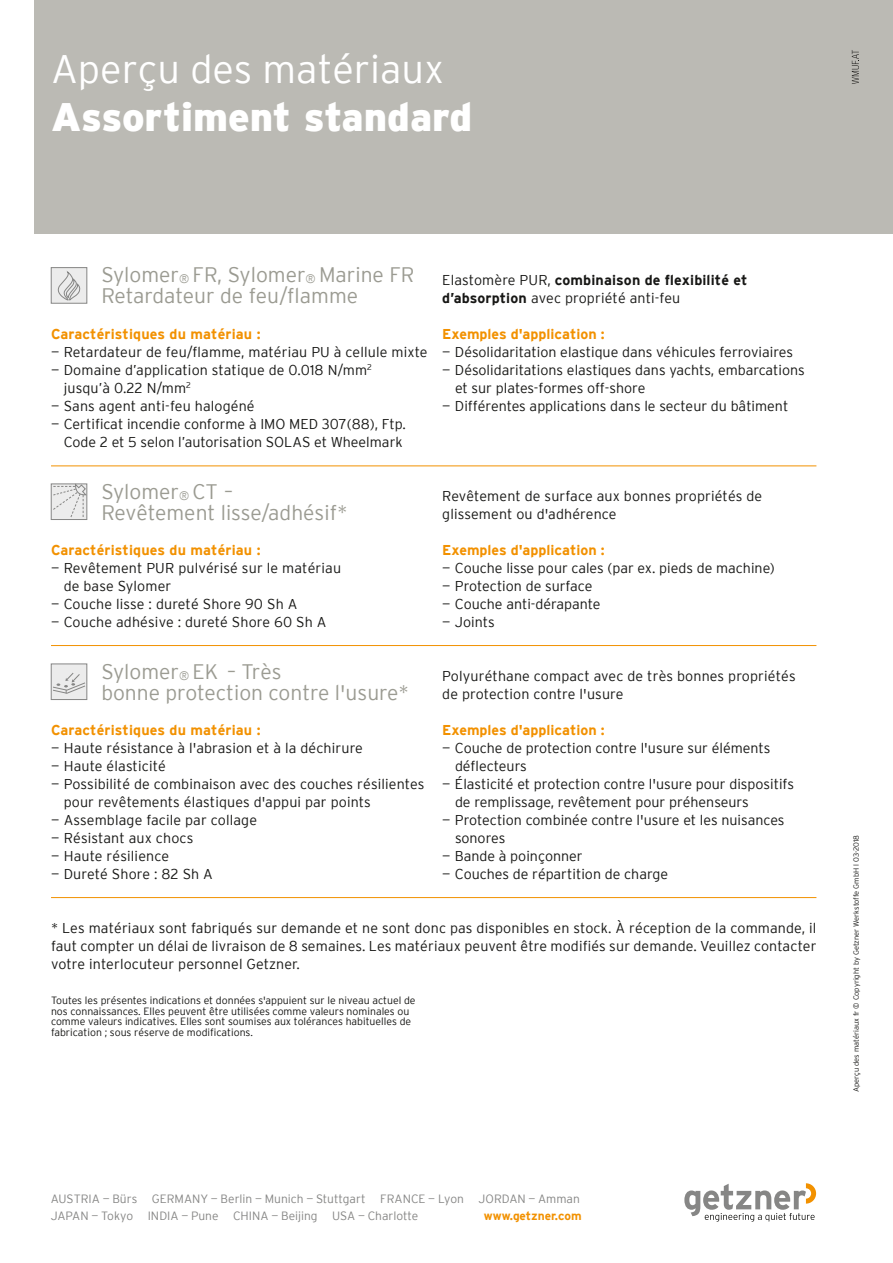
<style>
.page{position:relative;width:893px;height:1263px;background:#fff}
.page>*{position:absolute;margin:0;border:0;box-sizing:border-box;transform-origin:0 0}
.t1{font:900 39.75px "Interstate";color:#fff}
.t2{font:300 39.75px "Interstate";color:#fff}
.t3{font:300 21px/21px "Interstate";color:#9b9b92}
.t4{font:300 14.25px/18px "Interstate";color:#171715}
.t5{font:700 14.25px "Interstate";color:#f29100}
.t6{font:700 14.25px/18px "Interstate";letter-spacing:.01em;color:#171715}
.t7{font:300 12px/17.4px "Interstate";color:#868685}
.t8{font:700 12px "Interstate";color:#f29100}
.t9{font:300 10.5px/10.5px "Interstate";color:#171715}
.t10{font:300 7.5px "Interstate";color:#171715}
.s1{font-size:12.3px}
.s2{font-weight:300}
</style>
<div class="page">
<div style="left:34px;top:0;width:859px;height:234px;background:#bbbab4"></div>
<div style="left:51px;top:484px;width:36px;height:36px;border:1px solid #868685"></div>
<svg style="left:52px;top:483px;width:36px;height:35px"></svg>
<div style="left:51px;top:664px;width:36px;height:35px;background:#ececec"></div>
<div style="left:51px;top:664px;width:36px;height:36px;border:1px solid #868685"></div>
<svg style="left:52px;top:678px;width:34px;height:16px"></svg>
<hr style="left:51px;top:466px;width:765px;height:1px;background:#f29100">
<hr style="left:51px;top:645px;width:765px;height:1px;background:#f29100">
<hr style="left:51px;top:897px;width:765px;height:1px;background:#f29100">
<div style="left:51px;top:268px;width:36px;height:35px;background:#ececec"></div>
<div style="left:51px;top:267px;width:36px;height:36px;border:1px solid #868685"></div>
<svg style="left:57px;top:271px;width:24px;height:33px"></svg>
<svg style="left:852px;top:50px;width:7px;height:34px"></svg>
<svg style="left:684px;top:1183px;width:132px;height:39px"></svg>
<h1 class="t2" style="left:51px;top:47px;width:395px">Aperçu des matériaux</h1>
<h1 class="t1" style="left:51px;top:94px;width:423px">Assortiment standard</h1>
<h2 class="t3" style="left:101px;top:264px;width:315px">Sylomer<span class="s1">®</span> FR, Sylomer<span class="s1">®</span> Marine FR<br>Retardateur de feu/flamme</h2>
<p class="t5" style="left:51px;top:328px;width:211px">Caractéristiques du matériau :</p>
<p class="t4" style="left:51px;top:343px;width:378px">— Retardateur de feu/lamme, matériau PU à cellule mixte</p>
<p class="t4" style="left:64px;top:361px;width:310px;text-indent:-13px">— Domaine d’application statique de 0.018 N/mm<sup>2 </sup>jusqu’à 0.22 N/mm<sup>2</sup></p>
<p class="t4" style="left:51px;top:397px;width:205px">— Sans agent anti-feu halogéné</p>
<p class="t4" style="left:51px;top:415px;width:356px;text-align:right">— Certiicat incendie conforme à IMO MED 307(88), Ftp.<br>Code 2 et 5 selon l’autorisation SOLAS et Wheelmark</p>
<h2 class="t3" style="left:101px;top:481px;width:248px">Sylomer<span class="s1">®</span> CT –<br>Revêtement lisse/adhésif*</h2>
<p class="t5" style="left:51px;top:544px;width:211px">Caractéristiques du matériau :</p>
<p class="t4" style="left:64px;top:559px;width:279px;text-indent:-13px">— Revêtement PUR pulvérisé sur le matériau de base Sylomer</p>
<p class="t4" style="left:51px;top:595px;width:248px">— Couche lisse : dureté Shore 90 Sh A</p>
<p class="t4" style="left:51px;top:613px;width:277px">— Couche adhésive : dureté Shore 60 Sh A</p>
<h2 class="t3" style="left:101px;top:661px;width:309px">Sylomer<span class="s1">®</span> EK – Très<br>bonne protection contre l'usure*</h2>
<p class="t5" style="left:51px;top:724px;width:211px">Caractéristiques du matériau :</p>
<p class="t4" style="left:51px;top:739px;width:313px">— Haute résistance à l'abrasion et à la déchirure</p>
<p class="t4" style="left:51px;top:757px;width:116px">— Haute élasticité</p>
<p class="t4" style="left:64px;top:775px;width:362px;text-indent:-13px">— Possibilité de combinaison avec des couches résilientes pour revêtements élastiques d'appui par points</p>
<p class="t4" style="left:51px;top:811px;width:208px">— Assemblage facile par collage</p>
<p class="t4" style="left:51px;top:829px;width:144px">— Résistant aux chocs</p>
<p class="t4" style="left:51px;top:847px;width:120px">— Haute résilience</p>
<p class="t4" style="left:51px;top:865px;width:163px">— Dureté Shore : 82 Sh A</p>
<p class="t6" style="left:442px;top:271px;width:307px"><span class="s2">Elastomère PUR,</span> combinaison de lexibilité et d’absorption <span class="s2">avec propriété anti-feu</span></p>
<p class="t5" style="left:442px;top:328px;width:164px">Exemples d'application :</p>
<p class="t4" style="left:442px;top:343px;width:352px">— Désolidaritation elastique dans véhicules ferroviaires</p>
<p class="t4" style="left:455px;top:361px;width:351px;text-indent:-13px">— Désolidaritations elastiques dans yachts, embarcations et sur plates-formes off-shore</p>
<p class="t4" style="left:442px;top:397px;width:348px">— Différentes applications dans le secteur du bâtiment</p>
<p class="t4" style="left:442px;top:487px;width:322px">Revêtement de surface aux bonnes propriétés de glissement ou d'adhérence</p>
<p class="t5" style="left:442px;top:544px;width:164px">Exemples d'application :</p>
<p class="t4" style="left:442px;top:559px;width:334px">— Couche lisse pour cales (par ex. pieds de machine)</p>
<p class="t4" style="left:442px;top:577px;width:152px">— Protection de surface</p>
<p class="t4" style="left:442px;top:595px;width:160px">— Couche anti-dérapante</p>
<p class="t4" style="left:442px;top:613px;width:54px">— Joints</p>
<p class="t4" style="left:442px;top:667px;width:355px">Polyuréthane compact avec de très bonnes propriétés de protection contre l'usure</p>
<p class="t5" style="left:442px;top:724px;width:164px">Exemples d'application :</p>
<p class="t4" style="left:455px;top:739px;width:317px;text-indent:-13px">— Couche de protection contre l'usure sur éléments délecteurs</p>
<p class="t4" style="left:455px;top:775px;width:341px;text-indent:-13px">— Élasticité et protection contre l'usure pour dispositifs de remplissage, revêtement pour préhenseurs</p>
<p class="t4" style="left:455px;top:811px;width:331px;text-indent:-13px">— Protection combinée contre l'usure et les nuisances sonores</p>
<p class="t4" style="left:442px;top:847px;width:142px">— Bande à poinçonner</p>
<p class="t4" style="left:442px;top:865px;width:227px">— Couches de répartition de charge</p>
<p class="t4" style="left:51px;top:919px;width:767px;text-align:justify">* Les matériaux sont fabriqués sur demande et ne sont donc pas disponibles en stock. À réception de la commande, il faut compter un délai de livraison de 8 semaines. Les matériaux peuvent être modiiés sur demande. Veuillez contacter votre interlocuteur personnel Getzner.</p>
<p class="t9" style="left:51px;top:995px;width:366px">Toutes les présentes indications et données s'appuient sur le niveau actuel de nos connaissances. Elles peuvent être utilisées comme valeurs nominales ou comme valeurs indicatives. Elles sont soumises aux tolérances habituelles de fabrication ; sous réserve de modiications.</p>
<p class="t10" style="left:852px;top:1092px;width:259px;rotate:-90deg">Aperçu des matériaux fr © Copyright by Getzner Werkstoffe GmbH l 03-2018</p>
<p class="t7" style="left:51px;top:1190px;width:531px">AUSTRIA — Bürs GERMANY — Berlin — Munich — Stuttgart FRANCE — Lyon JORDAN — Amman<br>JAPAN — Tokyo INDIA — Pune CHINA — Beijing USA — Charlotte</p>
<p class="t8" style="left:484px;top:1211px;width:99px">www.getzner.com</p>
</div>
